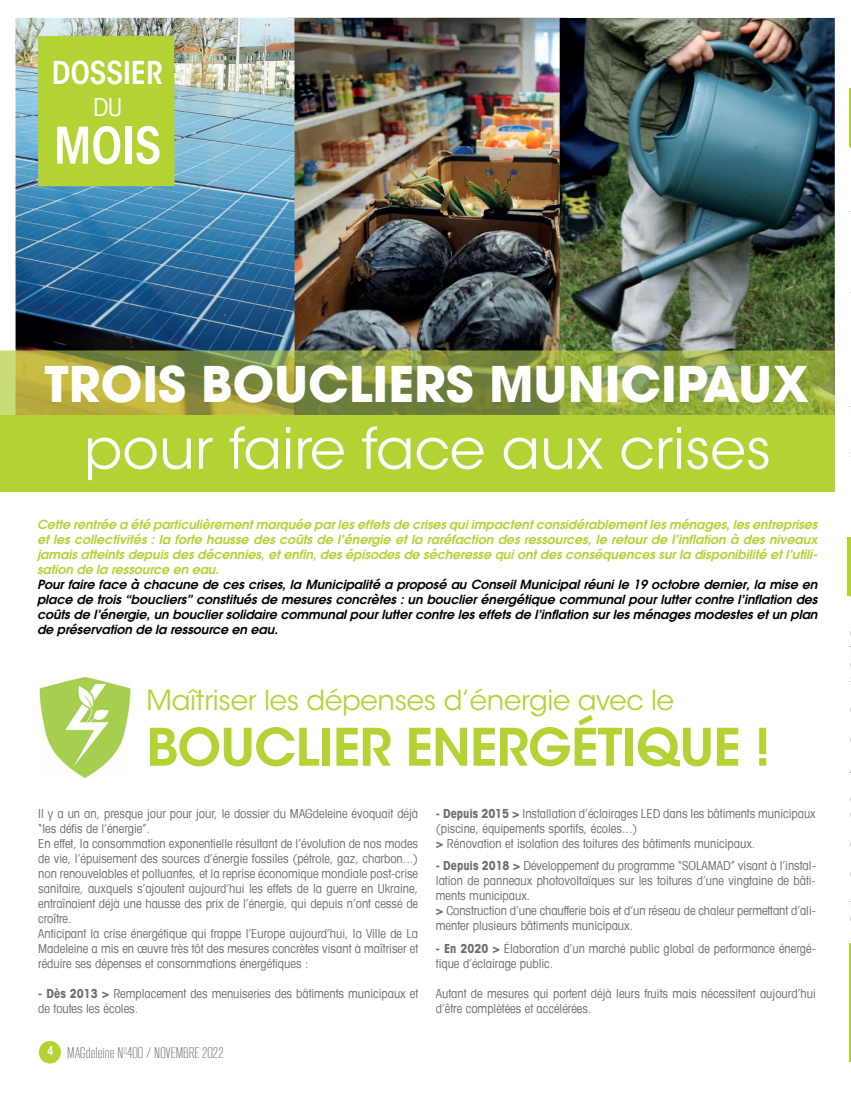
<style>
.page{position:relative;width:851px;height:1099px;background:#fff}
.page>*{position:absolute;margin:0;border:0;box-sizing:border-box;transform-origin:0 0}
.t1{font:56.25px "ITC Avant Garde Std";color:#fff}
.t2{font:600 51.25px "ITC Avant Garde Std";letter-spacing:-.015em;color:#b3d234}
.t3{font:600 condensed 50px "ITC Avant Garde Std";color:#fff}
.t4{font:700 48.75px "Avant Garde";color:#fff}
.t5{font:600 condensed 31.25px "ITC Avant Garde Std";color:#fff}
.t6{font:27.5px "ITC Avant Garde Std";letter-spacing:-.01em;color:#b3d234}
.t7{font:condensed 25px "Avant Garde LT";color:#fff}
.t8{font:300 15.12px "RB No 2";color:#6c6d70}
.t9{font:condensed 12.5px/15px "Avant Garde LT";color:#6c6d70}
.t10{font:italic 600 12.5px/15px "Avant Garde LT";color:#b3d234;text-align:justify}
.t11{font:italic 600 12.5px/15px "Avant Garde LT";color:#000;text-align:justify}
.t12{font:600 condensed 12px "ITC Avant Garde Std";color:#fff}
.s1{font-weight:700}
</style>
<div class="page">
<img style="left:294px;top:18px;width:265px;height:332px">
<img style="left:559px;top:18px;width:275px;height:332px">
<img style="left:15px;top:18px;width:279px;height:332px">
<div style="left:38px;top:36px;width:136px;height:150px;background:#b3d234"></div>
<div style="left:0;top:416px;width:834px;height:76px;background:#b3d234"></div>
<img style="left:39px;top:678px;width:92px;height:99px">
<div style="left:39px;top:1041px;width:21px;height:22px;background:#b3d234;border-radius:50%"></div>
<div style="left:39px;top:1040px;width:22px;height:22px;background:#b3d234;border-radius:50%"></div>
<svg style="left:0;top:350px;width:16px;height:66px"></svg>
<img style="left:16px;top:350px;width:818px;height:66px">
<hr style="left:849px;top:88px;width:1px;height:58px;background:#b3d234">
<hr style="left:847px;top:537px;width:3px;height:58px;background:#b3d234">
<hr style="left:849px;top:943px;width:1px;height:118px;background:#b3d234">
<h3 class="t5" style="left:52px;top:60px;width:113px">DOSSIER</h3>
<h3 class="t7" style="left:93px;top:92px;width:31px">DU</h3>
<h3 class="t3" style="left:54px;top:127px;width:109px">MOIS</h3>
<h3 class="t4" style="left:45px;top:366px;width:765px">TROIS BOUCLIERS MUNICIPAUX</h3>
<h1 class="t1" style="left:84px;top:426px;width:688px">pour faire face aux crises</h1>
<p class="t10" style="left:37px;top:518px;width:781px">Cette rentrée a été particulièrement marquée par les effets de crises qui impactent considérablement les ménages, les entreprises et les collectivités : la forte hausse des coûts de l’énergie et la raréfaction des ressources, le retour de l’inflation à des niveaux jamais atteints depuis des décennies, et enfin, des épisodes de sécheresse qui ont des conséquences sur la disponibilité et l’utili&shy;sation de la ressource en eau.</p>
<p class="t11" style="left:37px;top:578px;width:781px">Pour faire face à chacune de ces crises, la Municipalité a proposé au Conseil Municipal réuni le 19 octobre dernier, la mise en place de trois “boucliers” constitués de mesures concrètes : un bouclier énergétique communal pour lutter contre l’inflation des coûts de l’énergie, un bouclier solidaire communal pour lutter contre les effets de l’inflation sur les ménages modestes et un plan de préservation de la ressource en eau.</p>
<h3 class="t6" style="left:146px;top:689px;width:529px">Maîtriser les dépenses d’énergie avec le</h3>
<h2 class="t2" style="left:146px;top:727px;width:625px">BOUCLIER ENERGÉTIQUE !</h2>
<p class="t9" style="left:38px;top:805px;width:381px">Il y a un an, presque jour pour jour, le dossier du MAGdeleine évoquait déjà “les défis de l’énergie”.<br>En effet, la consommation exponentielle résultant de l’évolution de nos modes de vie, l’épuisement des sources d’énergie fossiles (pétrole, gaz, charbon...) non renouvelables et polluantes, et la reprise économique mondiale post-crise sanitaire, auxquels s’ajoutent aujourd’hui les effets de la guerre en Ukraine, entraînaient déjà une hausse des prix de l’énergie, qui depuis n’ont cessé de croître.<br>Anticipant la crise énergétique qui frappe l’Europe aujourd’hui, la Ville de La Madeleine a mis en œuvre très tôt des mesures concrètes visant à maîtriser et réduire ses dépenses et consommations énergétiques :</p>
<p class="t9" style="left:38px;top:985px;width:381px"><span class="s1">- Dès 2013 &gt;</span> Remplacement des menuiseries des bâtiments municipaux et de toutes les écoles.</p>
<p class="t12" style="left:47px;top:1046px;width:8px">4</p>
<p class="t8" style="left:67px;top:1047px;width:158px">MAGdeleine N<sup>O</sup>400 / NOVEMBRE 2022</p>
<p class="t9" style="left:436px;top:805px;width:381px"><span class="s1">- Depuis 2015 &gt;</span> Installation d’éclairages LED dans les bâtiments municipaux (piscine, équipements sportifs, écoles...)<br><span class="s1">&gt;</span> Rénovation et isolation des toitures des bâtiments municipaux.</p>
<p class="t9" style="left:436px;top:857px;width:381px"><span class="s1">- Depuis 2018 &gt;</span> Développement du programme “SOLAMAD” visant à l’instal&shy;lation de panneaux photovoltaïques sur les toitures d’une vingtaine de bâti&shy;ments municipaux.<br><span class="s1">&gt;</span> Construction d’une chaufferie bois et d’un réseau de chaleur permettant d’ali&shy;menter plusieurs bâtiments municipaux.</p>
<p class="t9" style="left:436px;top:940px;width:381px"><span class="s1">- En 2020 &gt;</span> Élaboration d’un marché public global de performance énergé&shy;tique d’éclairage public.</p>
<p class="t9" style="left:436px;top:985px;width:381px">Autant de mesures qui portent déjà leurs fruits mais nécessitent aujourd’hui d’être complètées et accélérées.</p>
</div>
